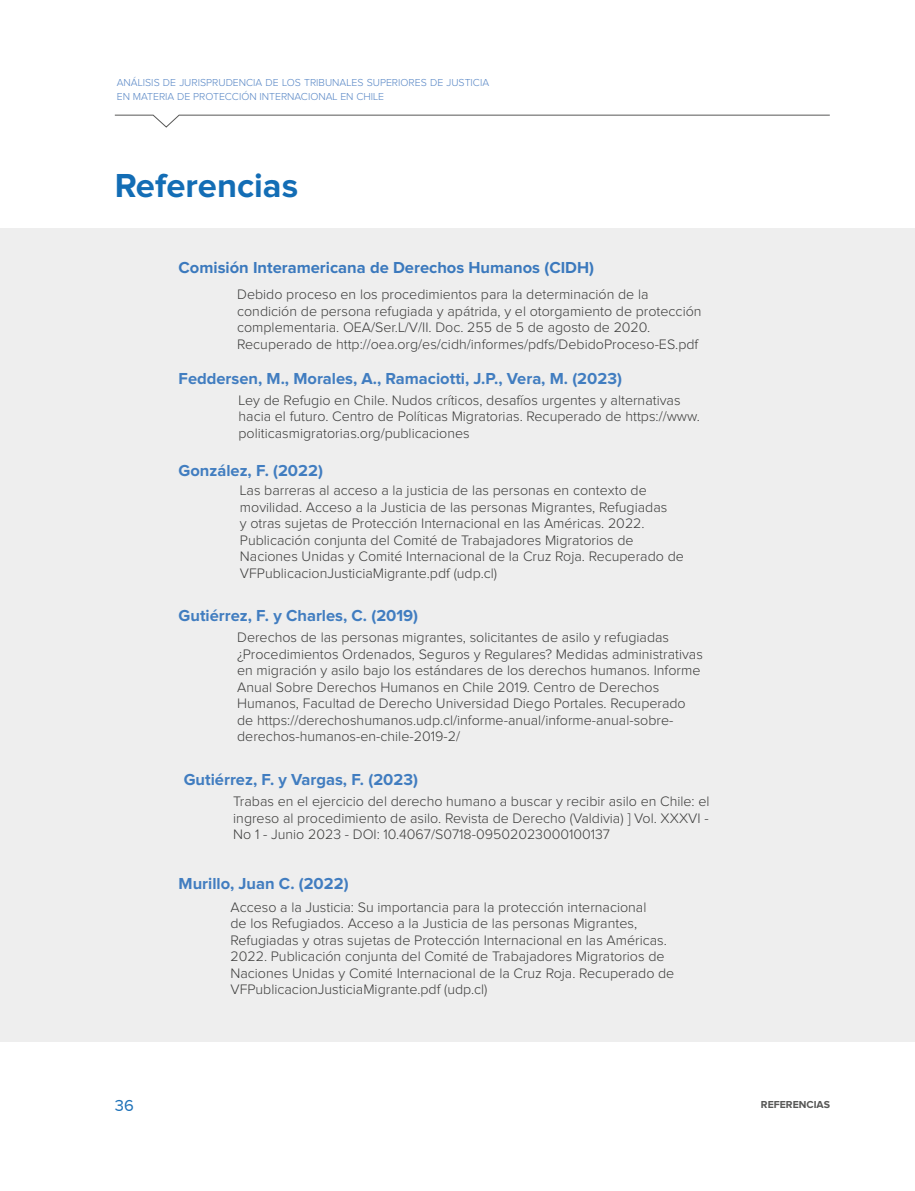
<style>
.page{position:relative;width:915px;height:1191px;background:#fff}
.page>*{position:absolute;margin:0;border:0;box-sizing:border-box;transform-origin:0 0}
.t1{font:700 34.5px "Proxima Nova";color:#136db5}
.t2{font:700 16.5px "Proxima Nova";color:#417dc0}
.t3{font:700 16.5px "Proxima Nova";color:#3b79bd}
.t4{font:16.5px "Proxima Nova";color:#1d71b8}
.t5{font:300 14.25px/16.5px "Proxima Nova";color:#3c3c3b}
.t6{font:300 10.5px/13.5px "Proxima Nova";color:#5786c5}
.t7{font:700 10.5px "Proxima Nova";color:#575756}
</style>
<div class="page">
<div style="left:0;top:228px;width:914px;height:813px;background:#eee"></div>
<svg style="left:114px;top:115px;width:715px;height:12px"></svg>
<p class="t6" style="left:117px;top:76px;width:373px">ANÁLISIS DE JURISPRUDENCIA DE LOS TRIBUNALES SUPERIORES DE JUSTICIA<br>EN MATERIA DE PROTECCIÓN INTERNACIONAL EN CHILE</p>
<h1 class="t1" style="left:115px;top:169px;width:185px">Referencias</h1>
<p class="t3" style="left:178px;top:260px;width:417px">Comisión Interamericana de Derechos Humanos (CIDH)</p>
<p class="t5" style="left:237px;top:287px;width:466px">Debido proceso en los procedimientos para la determinación de la condición de persona refugiada y apátrida, y el otorgamiento de protección complementaria. OEA/Ser.L/V/II. Doc. 255 de 5 de agosto de 2020.<br>Recuperado de http://oea.org/es/cidh/informes/pdfs/DebidoProceso-ES.pdf</p>
<p class="t2" style="left:178px;top:371px;width:444px">Feddersen, M., Morales, A., Ramaciotti, J.P., Vera, M. (2023)</p>
<p class="t5" style="left:238px;top:392px;width:463px">Ley de Refugio en Chile. Nudos críticos, desafíos urgentes y alternativas hacia el futuro. Centro de Políticas Migratorias. Recuperado de https://www. politicasmigratorias.org/publicaciones</p>
<p class="t2" style="left:178px;top:463px;width:146px">González, F. (2022)</p>
<p class="t5" style="left:240px;top:483px;width:445px">Las barreras al acceso a la justicia de las personas en contexto de movilidad. Acceso a la Justicia de las personas Migrantes, Refugiadas<br>y otras sujetas de Protección Internacional en las Américas. 2022.<br>Publicación conjunta del Comité de Trabajadores Migratorios de Naciones Unidas y Comité Internacional de la Cruz Roja. Recuperado de VFPublicacionJusticiaMigrante.pdf (udp.cl)</p>
<p class="t2" style="left:178px;top:608px;width:241px">Gutiérrez, F. y Charles, C. (2019)</p>
<p class="t5" style="left:237px;top:630px;width:467px">Derechos de las personas migrantes, solicitantes de asilo y refugiadas ¿Procedimientos Ordenados, Seguros y Regulares? Medidas administrativas en migración y asilo bajo los estándares de los derechos humanos. Informe Anual Sobre Derechos Humanos en Chile 2019. Centro de Derechos Humanos, Facultad de Derecho Universidad Diego Portales. Recuperado de https://derechoshumanos.udp.cl/informe-anual/informe-anual-sobre&shy;derechos-humanos-en-chile-2019-2/</p>
<p class="t2" style="left:184px;top:772px;width:236px">Gutiérrez, F. y Vargas, F. (2023)</p>
<p class="t5" style="left:233px;top:794px;width:477px;text-align:justify">Trabas en el ejercicio del derecho humano a buscar y recibir asilo en Chile: el ingreso al procedimiento de asilo. Revista de Derecho (Valdivia) ] Vol. XXXVI - No 1 - Junio 2023 - DOI: 10.4067/S0718-09502023000100137</p>
<p class="t2" style="left:178px;top:875px;width:171px">Murillo, Juan C. (2022)</p>
<p class="t5" style="left:230px;top:899px;width:445px">Acceso a la Justicia: Su importancia para la protección internacional<br>de los Refugiados. Acceso a la Justicia de las personas Migrantes, Refugiadas y otras sujetas de Protección Internacional en las Américas.<br>2022. Publicación conjunta del Comité de Trabajadores Migratorios de Naciones Unidas y Comité Internacional de la Cruz Roja. Recuperado de VFPublicacionJusticiaMigrante.pdf (udp.cl)</p>
<p class="t4" style="left:115px;top:1095px;width:20px">36</p>
<p class="t7" style="left:760px;top:1099px;width:71px">REFERENCIAS</p>
</div>
